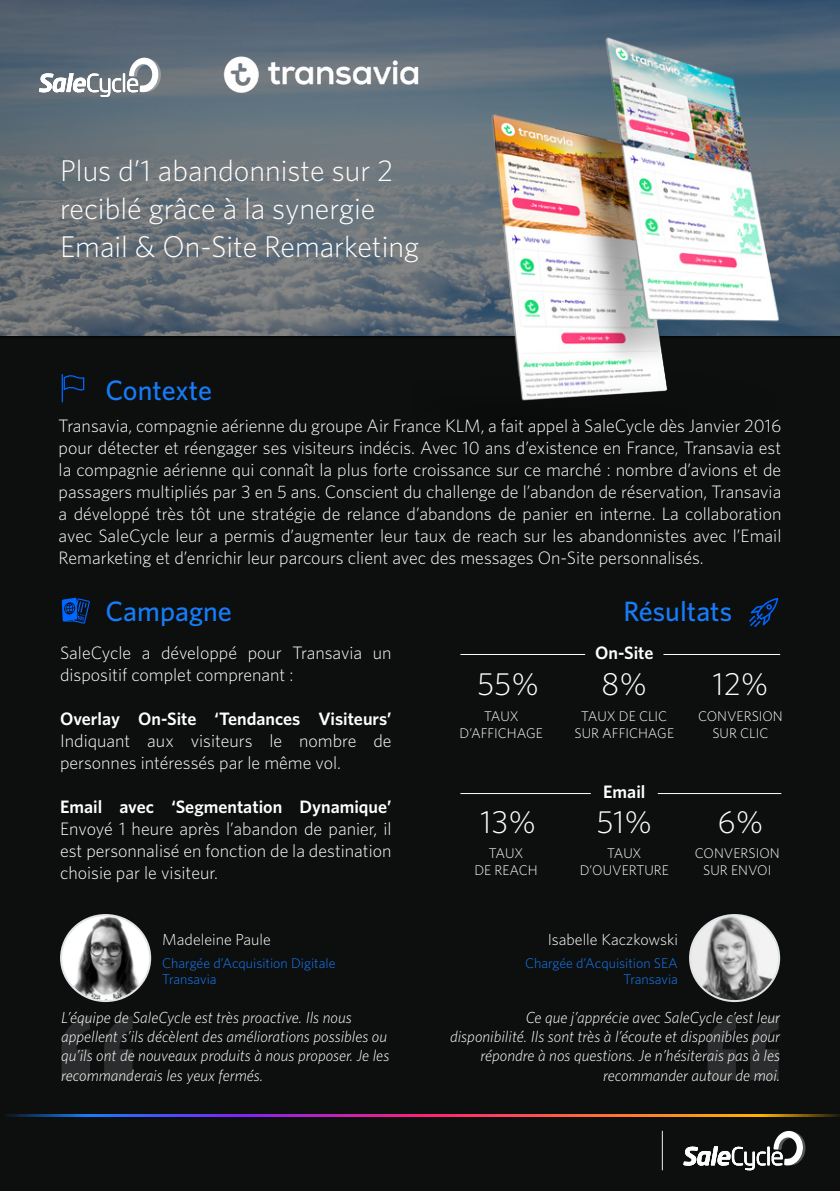
<style>
.page{position:relative;width:840px;height:1191px;background:#fff}
.page>*{position:absolute;margin:0;border:0;box-sizing:border-box;transform-origin:0 0}
.t1{font:300 32px "Whitney";color:#fff}
.t2{font:300 30px "Whitney";color:#fff}
.t3{font:500 28px "Whitney";color:#177cf9}
.t4{font:300 18px/22px "Whitney";color:#fff}
.t5{font:600 18px "Whitney";color:#fff}
.t6{font:italic 300 16px/19.2px "Whitney";color:#fff}
.t7{font:300 16px "Whitney";color:#fff}
.t8{font:300 14px/16.8px "Whitney";color:#fff;text-align:center}
.t9{font:300 14px "Whitney";color:#177cf9}
</style>
<div class="page">
<div style="left:0;top:336px;width:839px;height:855px;background:#0d0f0f"></div>
<svg style="left:707px;top:1016px;width:71px;height:64px"></svg>
<svg style="left:61px;top:1016px;width:71px;height:64px"></svg>
<svg style="left:0;top:0;width:839px;height:336px;background:#636f78"></svg>
<svg style="left:39px;top:58px;width:122px;height:39px"></svg>
<svg style="left:7px;top:1114px;width:832px;height:2px;background:#ae527c"></svg>
<svg style="left:683px;top:1130px;width:122px;height:40px"></svg>
<img style="left:222px;top:56px;width:192px;height:36px">
<img style="left:414px;top:14px;width:425px;height:387px">
<hr style="left:661px;top:1130px;width:1px;height:40px;background:#eaf0fa">
<img style="left:61px;top:915px;width:89px;height:85px">
<div style="left:60px;top:914px;width:91px;height:88px;border:2px solid #e1e4e8;border-radius:50%"></div>
<img style="left:691px;top:915px;width:87px;height:86px">
<div style="left:688px;top:914px;width:91px;height:88px;border:2px solid #e1e4e8;border-radius:50%"></div>
<svg style="left:62px;top:597px;width:28px;height:27px"></svg>
<svg style="left:749px;top:598px;width:28px;height:29px"></svg>
<hr style="left:460px;top:654px;width:125px;height:1px;background:#fff">
<hr style="left:460px;top:793px;width:130px;height:1px;background:#fff">
<hr style="left:663px;top:654px;width:116px;height:1px;background:#fff">
<hr style="left:657px;top:793px;width:123px;height:1px;background:#fff">
<svg style="left:62px;top:374px;width:22px;height:28px"></svg>
<p class="t2" style="left:60px;top:150px;width:334px">Plus d’1 abandonniste sur 2</p>
<p class="t2" style="left:60px;top:188px;width:317px">reciblé grâce à la synergie</p>
<p class="t2" style="left:60px;top:226px;width:360px">Email &amp; On-Site Remarketing</p>
<p class="t3" style="left:105px;top:371px;width:108px">Contexte</p>
<p class="t4" style="left:59px;top:414px;width:723px;text-align:justify">Transavia, compagnie aérienne du groupe Air France KLM, a fait appel à SaleCycle dès Janvier 2016 pour détecter et réengager ses visiteurs indécis. Avec 10 ans d’existence en France, Transavia est la compagnie aérienne qui connaît la plus forte croissance sur ce marché : nombre d’avions et de passagers multipliés par 3 en 5 ans. Conscient du challenge de l’abandon de réservation, Transavia a développé très tôt une stratégie de relance d’abandons de panier en interne. La collaboration avec SaleCycle leur a permis d’augmenter leur taux de reach sur les abandonnistes avec l’Email Remarketing et d’enrichir leur parcours client avec des messages On-Site personnalisés.</p>
<p class="t3" style="left:105px;top:593px;width:128px">Campagne</p>
<p class="t4" style="left:60px;top:641px;width:333px">SaleCycle a développé pour Transavia un dispositif complet comprenant :</p>
<p class="t5" style="left:60px;top:706px;width:333px">Overlay On-Site ‘Tendances Visiteurs’</p>
<p class="t4" style="left:60px;top:729px;width:333px">Indiquant aux visiteurs le nombre de personnes intéressés par le même vol.</p>
<p class="t5" style="left:60px;top:794px;width:333px">Email avec ‘Segmentation Dynamique’</p>
<p class="t4" style="left:60px;top:817px;width:333px;text-align:justify">Envoyé 1 heure après l’abandon de panier, il est personnalisé en fonction de la destination choisie par le visiteur.</p>
<p class="t7" style="left:162px;top:929px;width:110px">Madeleine Paule</p>
<p class="t9" style="left:162px;top:953px;width:174px">Chargée d’Acquisition Digitale</p>
<p class="t9" style="left:162px;top:970px;width:56px">Transavia</p>
<p class="t6" style="left:61px;top:1007px;width:329px">L’équipe de SaleCycle est très proactive. Ils nous appellent s’ils décèlent des améliorations possibles ou qu’ils ont de nouveaux produits à nous proposer. Je les recommanderais les yeux fermés.</p>
<p class="t3" style="left:623px;top:593px;width:110px">Résultats</p>
<p class="t5" style="left:594px;top:640px;width:60px">On-Site</p>
<p class="t1" style="left:476px;top:662px;width:64px">55%</p>
<p class="t1" style="left:601px;top:662px;width:47px">8%</p>
<p class="t1" style="left:712px;top:662px;width:58px">12%</p>
<p class="t8" style="left:581px;top:707px;width:87px">TAUX DE CLIC</p>
<p class="t8" style="left:574px;top:724px;width:101px">SUR AFFICHAGE</p>
<p class="t8" style="left:459px;top:707px;width:85px">TAUX<br>D’AFFICHAGE</p>
<p class="t8" style="left:697px;top:707px;width:86px">CONVERSION</p>
<p class="t8" style="left:712px;top:724px;width:57px">SUR CLIC</p>
<p class="t5" style="left:603px;top:779px;width:44px">Email</p>
<p class="t1" style="left:480px;top:800px;width:57px">13%</p>
<p class="t1" style="left:596px;top:800px;width:57px">51%</p>
<p class="t1" style="left:717px;top:800px;width:47px">6%</p>
<p class="t8" style="left:606px;top:844px;width:36px">TAUX</p>
<p class="t8" style="left:579px;top:861px;width:91px">D’OUVERTURE</p>
<p class="t8" style="left:694px;top:844px;width:86px">CONVERSION</p>
<p class="t8" style="left:703px;top:861px;width:70px">SUR ENVOI</p>
<p class="t8" style="left:488px;top:844px;width:36px">TAUX</p>
<p class="t8" style="left:474px;top:861px;width:65px">DE REACH</p>
<p class="t7" style="left:547px;top:929px;width:132px">Isabelle Kaczkowski</p>
<p class="t9" style="left:525px;top:953px;width:154px">Chargée d’Acquisition SEA</p>
<p class="t9" style="left:623px;top:970px;width:56px">Transavia</p>
<p class="t6" style="left:450px;top:1007px;width:331px;text-align:right">Ce que j’apprécie avec SaleCycle c’est leur disponibilité. Ils sont très à l’écoute et disponibles pour répondre à nos questions. Je n’hésiterais pas à les recommander autour de moi.</p>
</div>
